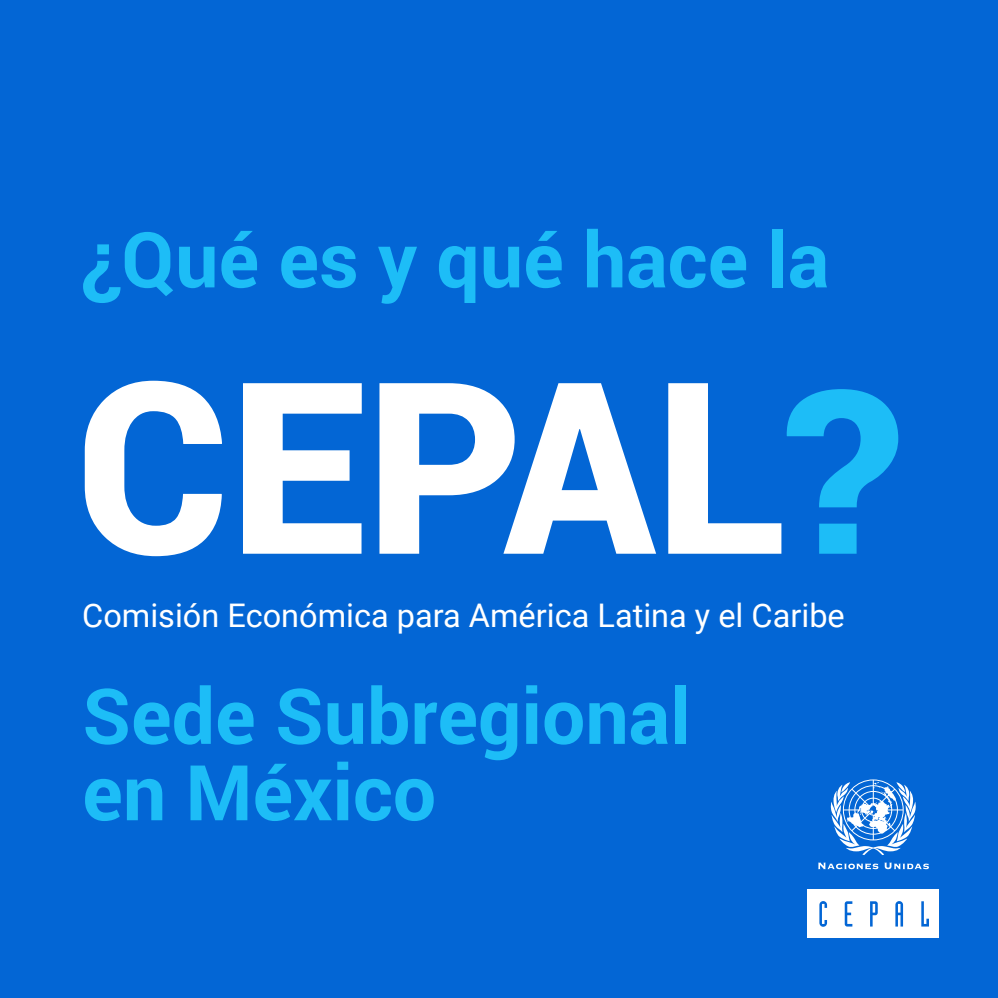
<style>
.page{position:relative;width:998px;height:998px;background:#0366d5}
.page>*{position:absolute;margin:0;border:0;box-sizing:border-box;transform-origin:0 0}
.t1{font:900 239.75px "Roboto";color:#fff}
.t2{font:700 76.83px/76.3px "Roboto";color:#1dbdf7}
.t3{font:32.55px "Roboto";color:#fff}
.s1{font-size:81.38px}
.s2{font-size:228.2px;color:#1dbdf7}
</style>
<div class="page">
<svg style="left:830px;top:779px;width:86px;height:76px"></svg>
<svg style="left:818px;top:862px;width:60px;height:7px"></svg>
<svg style="left:884px;top:862px;width:44px;height:7px"></svg>
<div style="left:807px;top:889px;width:131px;height:48px;background:#fff"></div>
<svg style="left:819px;top:901px;width:8px;height:25px"></svg>
<svg style="left:844px;top:901px;width:8px;height:25px"></svg>
<svg style="left:870px;top:901px;width:7px;height:25px"></svg>
<svg style="left:895px;top:901px;width:8px;height:25px"></svg>
<svg style="left:921px;top:901px;width:8px;height:25px"></svg>
<h2 class="t2" style="left:80px;top:219px;width:750px"><span class="s1">¿</span>Qué es y qué hace la</h2>
<h1 class="t1" style="left:75px;top:299px;width:827px">CEPAL<span class="s2">?</span></h1>
<p class="t3" style="left:82px;top:593px;width:764px">Comisión Económica para América Latina y el Caribe</p>
<h2 class="t2" style="left:82px;top:675px;width:610px">Sede Subregional en México</h2>
</div>
